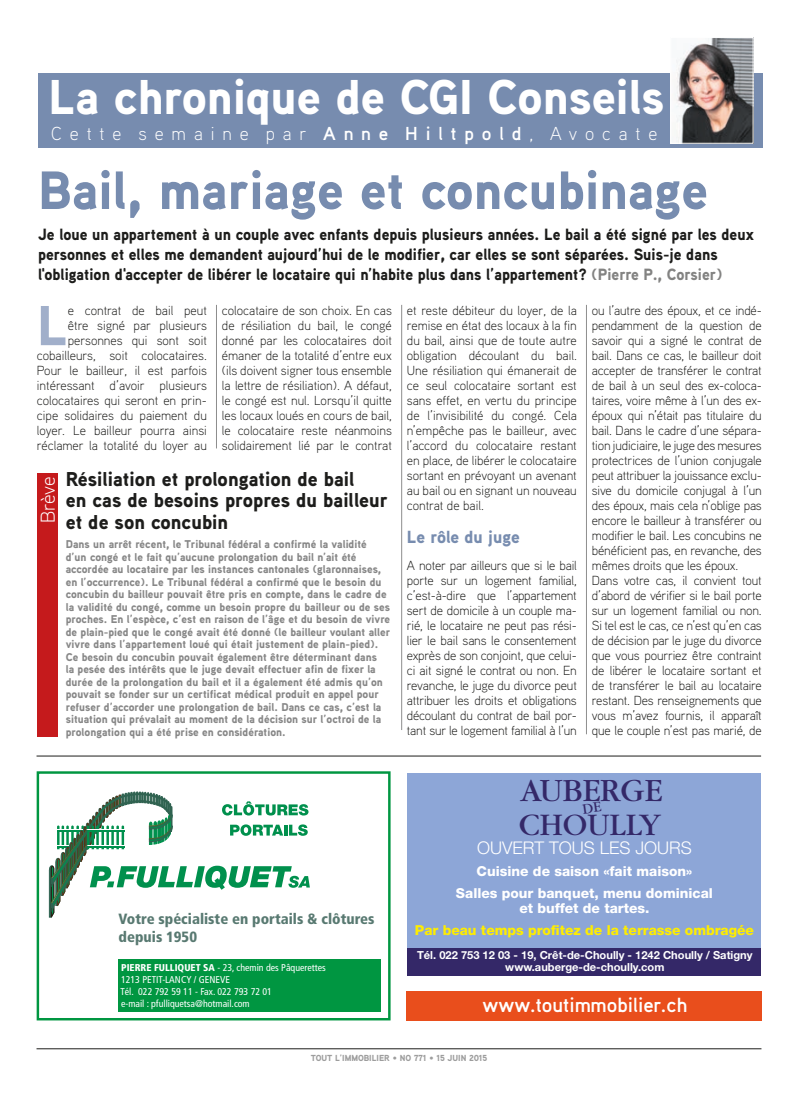
<style>
.page{position:relative;width:798px;height:1099px;background:#fff}
.page>*{position:absolute;margin:0;border:0;box-sizing:border-box;transform-origin:0 0}
.t1{font:900 56.12px "Aaux Pro";color:#a1afca}
.t2{font:900 53.75px "Aaux Pro";color:#778caf}
.t3{font:900 48.75px "Aaux Pro";color:#fff}
.t4{font:33.75px "Garamond";color:#342868}
.t5{font:32.62px "Garamond";color:#342868}
.t6{font:20.38px "Aaux Pro Bold OSF";color:#fff}
.t7{font:900 20px/21.2px "Aaux Pro";color:#1d1d1b}
.t8{font:300 20px "Aaux Pro";letter-spacing:-.015em;color:#fff}
.t9{font:300 18.75px "Aaux Pro";letter-spacing:.425em;color:#fff}
.t10{font:300 17.5px "Helvetica Neue";color:#fff}
.t11{font:17.5px "Aaux Pro Black OSF";color:#778caf}
.t12{font:900 16.25px/20px "Aaux Pro";color:#1d1d1b;scale:.96 1}
.t13{font:900 condensed 14.88px/17.8px "Frutiger";color:#587971}
.t14{font:800 13.75px/22.1px "Helvetica Neue";color:#fff;text-align:center}
.t15{font:800 13.75px "Helvetica Neue";color:#ffed00}
.t16{font:300 13.12px/15px "Aaux Pro";letter-spacing:-.01em;color:#1d1d1b;text-align:justify}
.t17{font:900 11.25px/12.5px "Aaux Pro";color:#878787}
.t18{font:700 11.12px/11.2px "Helvetica Neue";color:#fff;text-align:center}
.t19{font:condensed 9.88px/11.9px "Frutiger";color:#fff}
.t20{font:900 8.75px "Aaux Pro";color:#9d9d9d}
.s1{font-weight:700}
.s2{color:#838382}
.s3{font-weight:900}
</style>
<div class="page">
<hr style="left:36px;top:1048px;width:725px;height:1px;background:#1d1d1b">
<hr style="left:36px;top:755px;width:724px;height:1px;background:#1d1d1b">
<hr style="left:216px;top:305px;width:1px;height:143px;background:#8e8e8e">
<hr style="left:401px;top:305px;width:1px;height:425px;background:#8e8e8e">
<hr style="left:586px;top:305px;width:1px;height:429px;background:#8e8e8e">
<div style="left:38px;top:73px;width:724px;height:74px;background:#778caf"></div>
<img style="left:672px;top:39px;width:79px;height:103px">
<div style="left:670px;top:37px;width:83px;height:107px;border:1px solid #fff"></div>
<div style="left:37px;top:771px;width:353px;height:249px;border:2px solid #009641"></div>
<svg style="left:49px;top:791px;width:261px;height:126px"></svg>
<div style="left:119px;top:959px;width:262px;height:53px;background:#009641"></div>
<div style="left:407px;top:773px;width:353px;height:202px;background:#8da6d7"></div>
<div style="left:407px;top:948px;width:353px;height:27px;background:#342868"></div>
<div style="left:406px;top:991px;width:355px;height:29px;background:#e94e1c"></div>
<div style="left:38px;top:473px;width:20px;height:264px;background:#c51a1c"></div>
<h3 class="t3" style="left:48px;top:66px;width:617px">La chronique de CGI Conseils</h3>
<h3 class="t9" style="left:51px;top:122px;width:607px">Cette semaine par <span class="s1">Anne Hiltpold</span>, Avocate</h3>
<h2 class="t2" style="left:38px;top:156px;width:671px">Bail, mariage et concubinage</h2>
<p class="t12" style="left:38px;top:223px;width:746px">Je loue un appartement à un couple avec enfants depuis plusieurs années. Le bail a été signé par les deux personnes et elles me demandent aujourd’hui de le modifier, car elles se sont séparées. Suis-je dans l'obligation d'accepter de libérer le locataire qui n’habite plus dans l’appartement? <span class="s2">(Pierre P., Corsier)</span></p>
<h1 class="t1" style="left:37px;top:289px;width:32px">L</h1>
<p class="t16" style="left:37px;top:303px;width:171px;text-align:right">e contrat de bail peut<br>être signé par plusieurs personnes qui sont soit cobailleurs, soit colocataires.<br>Pour le bailleur, il est parfois intéressant d’avoir plusieurs colocataires qui seront en prin&shy;cipe solidaires du paiement du loyer. Le bailleur pourra ainsi réclamer la totalité du loyer au</p>
<p class="t16" style="left:222px;top:303px;width:171px">colocataire de son choix. En cas de résiliation du bail, le congé donné par les colocataires doit émaner de la totalité d’entre eux (ils doivent signer tous ensemble la lettre de résiliation). A défaut, le congé est nul. Lorsqu’il quitte les locaux loués en cours de bail, le colocataire reste néanmoins solidairement lié par le contrat</p>
<p class="t16" style="left:407px;top:303px;width:171px">et reste débiteur du loyer, de la remise en état des locaux à la fin du bail, ainsi que de toute autre obligation découlant du bail.<br>Une résiliation qui émanerait de ce seul colocataire sortant est sans effet, en vertu du principe de l’invisibilité du congé. Cela n’empêche pas le bailleur, avec l’accord du colocataire restant en place, de libérer le colocataire sortant en prévoyant un avenant au bail ou en signant un nouveau contrat de bail.</p>
<h3 class="t11" style="left:407px;top:525px;width:114px">Le rôle du juge</h3>
<p class="t16" style="left:407px;top:558px;width:171px">A noter par ailleurs que si le bail porte sur un logement familial, c’est-à-dire que l’appartement sert de domicile à un couple ma&shy;rié, le locataire ne peut pas rési&shy;lier le bail sans le consentement exprès de son conjoint, que celui&shy;ci ait signé le contrat ou non. En revanche, le juge du divorce peut attribuer les droits et obligations découlant du contrat de bail por&shy;tant sur le logement familial à l’un</p>
<h3 class="t7" style="left:66px;top:467px;width:323px">Résiliation et prolongation de bail<br>en cas de besoins propres du bailleur et de son concubin</h3>
<p class="t17" style="left:66px;top:537px;width:326px">Dans un arrêt récent, le Tribunal fédéral a confirmé la validité d’un congé et le fait qu’aucune prolongation du bail n’ait été accordée au locataire par les instances cantonales (glaronnaises, en l’occurrence). Le Tribunal fédéral a confirmé que le besoin du concubin du bailleur pouvait être pris en compte, dans le cadre de la validité du congé, comme un besoin propre du bailleur ou de ses proches. En l’espèce, c’est en raison de l’âge et du besoin de vivre de plain-pied que le congé avait été donné (le bailleur voulant aller vivre dans l’appartement loué qui était justement de plain-pied).<br>Ce besoin du concubin pouvait également être déterminant dans<br>la pesée des intérêts que le juge devait effectuer afin de fixer la durée de la prolongation du bail et il a également été admis qu’on pouvait se fonder sur un certificat médical produit en appel pour refuser d’accorder une prolongation de bail. Dans ce cas, c’est la situation qui prévalait au moment de la décision sur l’octroi de la prolongation qui a été prise en considération.</p>
<h3 class="t8" style="left:35px;top:523px;width:48px;rotate:-90deg">Brève</h3>
<p class="t16" style="left:591px;top:303px;width:171px;text-align:left">ou l’autre des époux, et ce indé&shy;pendamment de la question de savoir qui a signé le contrat de bail. Dans ce cas, le bailleur doit accepter de transférer le contrat de bail à un seul des ex-coloca&shy;taires, voire même à l’un des ex&shy;époux qui n’était pas titulaire du bail. Dans le cadre d’une sépara&shy;tion judiciaire, le juge des mesures protectrices de l’union conjugale peut attribuer la jouissance exclu&shy;sive du domicile conjugal à l’un des époux, mais cela n’oblige pas encore le bailleur à transférer ou modifier le bail. Les concubins ne bénéficient pas, en revanche, des mêmes droits que les époux.<br>Dans votre cas, il convient tout d’abord de vérifier si le bail porte sur un logement familial ou non.<br>Si tel est le cas, ce n’est qu’en cas de décision par le juge du divorce que vous pourriez être contraint de libérer le locataire sortant et de transférer le bail au locataire restant. Des renseignements que vous m’avez fournis, il apparaît que le couple n’est pas marié, de</p>
<p class="t13" style="left:119px;top:909px;width:257px">Votre spécialiste en portails &amp; clôtures depuis 1950</p>
<p class="t19" style="left:120px;top:962px;width:207px"><span class="s3">PIERRE FULLIQUET SA</span> - 23, chemin des Pâquerettes 1213 PETIT-LANCY / GENEVE<br>Tél. 022 792 59 11 - Fax. 022 793 72 01<br>e-mail : pfulliquetsa@hotmail.com</p>
<h3 class="t4" style="left:520px;top:772px;width:143px">AUBERGE</h3>
<h3 class="t5" style="left:518px;top:807px;width:143px">CHOULLY</h3>
<h3 class="t10" style="left:477px;top:837px;width:216px">OUVERT TOUS LES JOURS</h3>
<p class="t14" style="left:456px;top:860px;width:258px">Cuisine de saison «fait maison»<br>Salles pour banquet, menu dominical</p>
<p class="t14" style="left:519px;top:897px;width:131px">et buffet de tartes.</p>
<p class="t15" style="left:415px;top:922px;width:340px">Par beau temps profitez de la terrasse ombragée</p>
<p class="t18" style="left:417px;top:949px;width:337px">Tél. 022 753 12 03 - 19, Crêt-de-Choully - 1242 Choully / Satigny www.auberge-de-choully.com</p>
<h3 class="t6" style="left:482px;top:991px;width:206px">www.toutimmobilier.ch</h3>
<p class="t20" style="left:310px;top:1051px;width:178px">TOUT L’IMMOBILIER • NO 771 • 15 JUIN 2015</p>
</div>
